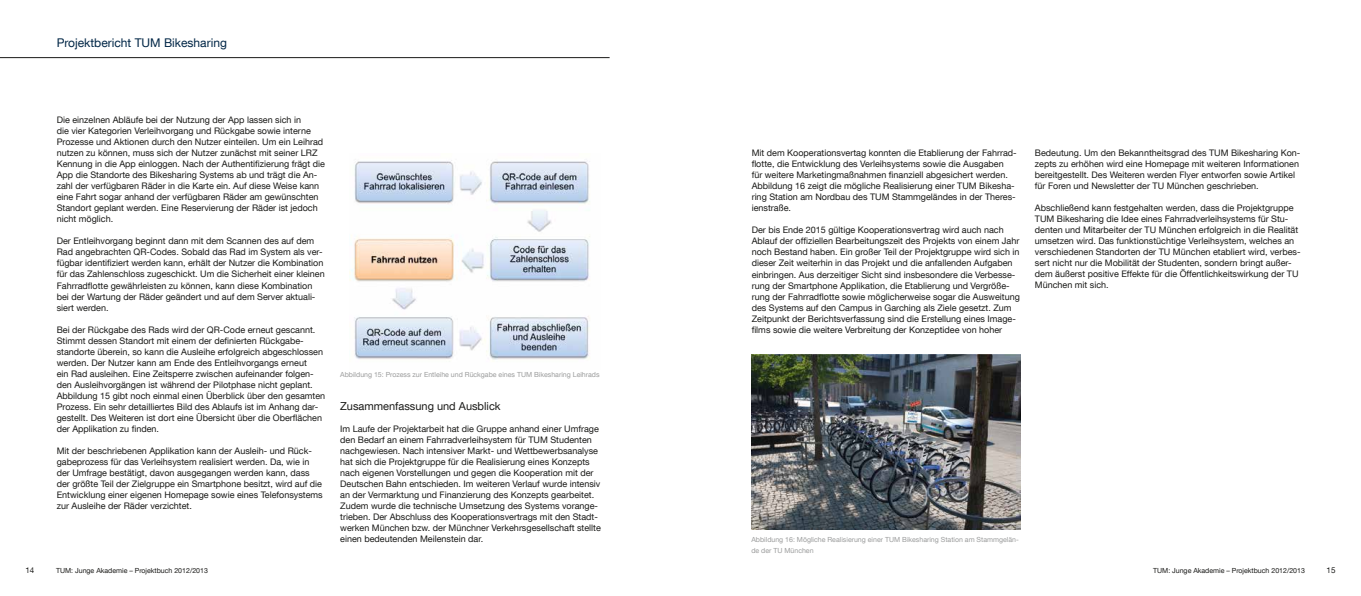
<style>
.page{position:relative;width:1361px;height:596px;background:#fff}
.page>*{position:absolute;margin:0;border:0;box-sizing:border-box;transform-origin:0 0}
.t1{font:12px "TUM Neue Helvetica";color:#002646}
.t2{font:11px "TUM Neue Helvetica";color:#1a1a18}
.t3{font:9px/11px "TUM Neue Helvetica";color:#1a1a18}
.t4{font:8px "TUM Neue Helvetica";color:#1a1a18}
.t5{font:7px/11px "TUM Neue Helvetica";color:#9c9d9d}
.t6{font:7px "TUM Neue Helvetica";color:#1a1a18}
</style>
<div class="page">
<hr style="left:0;top:57px;width:609px;height:1px;background:#1a1a18">
<img style="left:349px;top:160px;width:241px;height:200px">
<img style="left:751px;top:354px;width:269px;height:175px">
<h1 class="t1" style="left:57px;top:36px;width:172px">Projektbericht TUM Bikesharing</h1>
<p class="t3" style="left:57px;top:114px;width:270px">Die einzelnen Abläufe bei der Nutzung der App lassen sich in<br>die vier Kategorien Verleihvorgang und Rückgabe sowie interne Prozesse und Aktionen durch den Nutzer einteilen. Um ein Leihrad nutzen zu können, muss sich der Nutzer zunächst mit seiner LRZ Kennung in die App einloggen. Nach der Authentifizierung frägt die App die Standorte des Bikesharing Systems ab und trägt die An&shy;zahl der verfügbaren Räder in die Karte ein. Auf diese Weise kann eine Fahrt sogar anhand der verfügbaren Räder am gewünschten Standort geplant werden. Eine Reservierung der Räder ist jedoch nicht möglich.</p>
<p class="t3" style="left:57px;top:235px;width:270px">Der Entleihvorgang beginnt dann mit dem Scannen des auf dem Rad angebrachten QR-Codes. Sobald das Rad im System als ver&shy;fügbar identifiziert werden kann, erhält der Nutzer die Kombination für das Zahlenschloss zugeschickt. Um die Sicherheit einer kleinen Fahrradflotte gewährleisten zu können, kann diese Kombination bei der Wartung der Räder geändert und auf dem Server aktuali&shy;siert werden.</p>
<p class="t3" style="left:57px;top:323px;width:270px">Bei der Rückgabe des Rads wird der QR-Code erneut gescannt.<br>Stimmt dessen Standort mit einem der definierten Rückgabe&shy;standorte überein, so kann die Ausleihe erfolgreich abgeschlossen werden. Der Nutzer kann am Ende des Entleihvorgangs erneut<br>ein Rad ausleihen. Eine Zeitsperre zwischen aufeinander folgen&shy;den Ausleihvorgängen ist während der Pilotphase nicht geplant.<br>Abbildung 15 gibt noch einmal einen Überblick über den gesamten Prozess. Ein sehr detailliertes Bild des Ablaufs ist im Anhang dar&shy;gestellt. Des Weiteren ist dort eine Übersicht über die Oberflächen der Applikation zu finden.</p>
<p class="t3" style="left:57px;top:444px;width:268px">Mit der beschriebenen Applikation kann der Ausleih- und Rück&shy;gabeprozess für das Verleihsystem realisiert werden. Da, wie in der Umfrage bestätigt, davon ausgegangen werden kann, dass der größte Teil der Zielgruppe ein Smartphone besitzt, wird auf die Entwicklung einer eigenen Homepage sowie eines Telefonsystems zur Ausleihe der Räder verzichtet.</p>
<p class="t5" style="left:340px;top:368px;width:261px">Abbildung 15: Prozess zur Entleihe und Rückgabe eines TUM Bikesharing Leihrads</p>
<p class="t2" style="left:340px;top:398px;width:162px">Zusammenfassung und Ausblick</p>
<p class="t3" style="left:340px;top:422px;width:262px">Im Laufe der Projektarbeit hat die Gruppe anhand einer Umfrage den Bedarf an einem Fahrradverleihsystem für TUM Studenten nachgewiesen. Nach intensiver Markt- und Wettbewerbsanalyse hat sich die Projektgruppe für die Realisierung eines Konzepts nach eigenen Vorstellungen und gegen die Kooperation mit der Deutschen Bahn entschieden. Im weiteren Verlauf wurde intensiv an der Vermarktung und Finanzierung des Konzepts gearbeitet.<br>Zudem wurde die technische Umsetzung des Systems vorange&shy;trieben. Der Abschluss des Kooperationsvertrags mit den Stadt&shy;werken München bzw. der Münchner Verkehrsgesellschaft stellte einen bedeutenden Meilenstein dar.</p>
<p class="t3" style="left:751px;top:147px;width:267px">Mit dem Kooperationsvertag konnten die Etablierung der Fahrrad&shy;flotte, die Entwicklung des Verleihsystems sowie die Ausgaben<br>für weitere Marketingmaßnahmen finanziell abgesichert werden.<br>Abbildung 16 zeigt die mögliche Realisierung einer TUM Bikesha&shy;ring Station am Nordbau des TUM Stammgeländes in der Theres&shy;ienstraße.</p>
<p class="t3" style="left:751px;top:224px;width:270px">Der bis Ende 2015 gültige Kooperationsvertrag wird auch nach Ablauf der offiziellen Bearbeitungszeit des Projekts von einem Jahr noch Bestand haben. Ein großer Teil der Projektgruppe wird sich in dieser Zeit weiterhin in das Projekt und die anfallenden Aufgaben einbringen. Aus derzeitiger Sicht sind insbesondere die Verbesse&shy;rung der Smartphone Applikation, die Etablierung und Vergröße&shy;rung der Fahrradflotte sowie möglicherweise sogar die Ausweitung des Systems auf den Campus in Garching als Ziele gesetzt. Zum Zeitpunkt der Berichtsverfassung sind die Erstellung eines Image&shy;films sowie die weitere Verbreitung der Konzeptidee von hoher</p>
<p class="t3" style="left:1035px;top:147px;width:267px">Bedeutung. Um den Bekanntheitsgrad des TUM Bikesharing Kon&shy;zepts zu erhöhen wird eine Homepage mit weiteren Informationen bereitgestellt. Des Weiteren werden Flyer entworfen sowie Artikel für Foren und Newsletter der TU München geschrieben.</p>
<p class="t3" style="left:1035px;top:202px;width:267px">Abschließend kann festgehalten werden, dass die Projektgruppe TUM Bikesharing die Idee eines Fahrradverleihsystems für Stu&shy;denten und Mitarbeiter der TU München erfolgreich in die Realität umsetzen wird. Das funktionstüchtige Verleihsystem, welches an verschiedenen Standorten der TU München etabliert wird, verbes&shy;sert nicht nur die Mobilität der Studenten, sondern bringt außer&shy;dem äußerst positive Effekte für die Öffentlichkeitswirkung der TU München mit sich.</p>
<p class="t5" style="left:751px;top:533px;width:269px">Abbildung 16: Mögliche Realisierung einer TUM Bikesharing Station am Stammgelän&shy;de der TU München</p>
<p class="t4" style="left:26px;top:565px;width:10px">14</p>
<p class="t6" style="left:56px;top:566px;width:153px">TUM: Junge Akademie – Projektbuch 2012/2013</p>
<p class="t6" style="left:1153px;top:566px;width:153px">TUM: Junge Akademie – Projektbuch 2012/2013</p>
<p class="t4" style="left:1326px;top:565px;width:10px">15</p>
</div>
